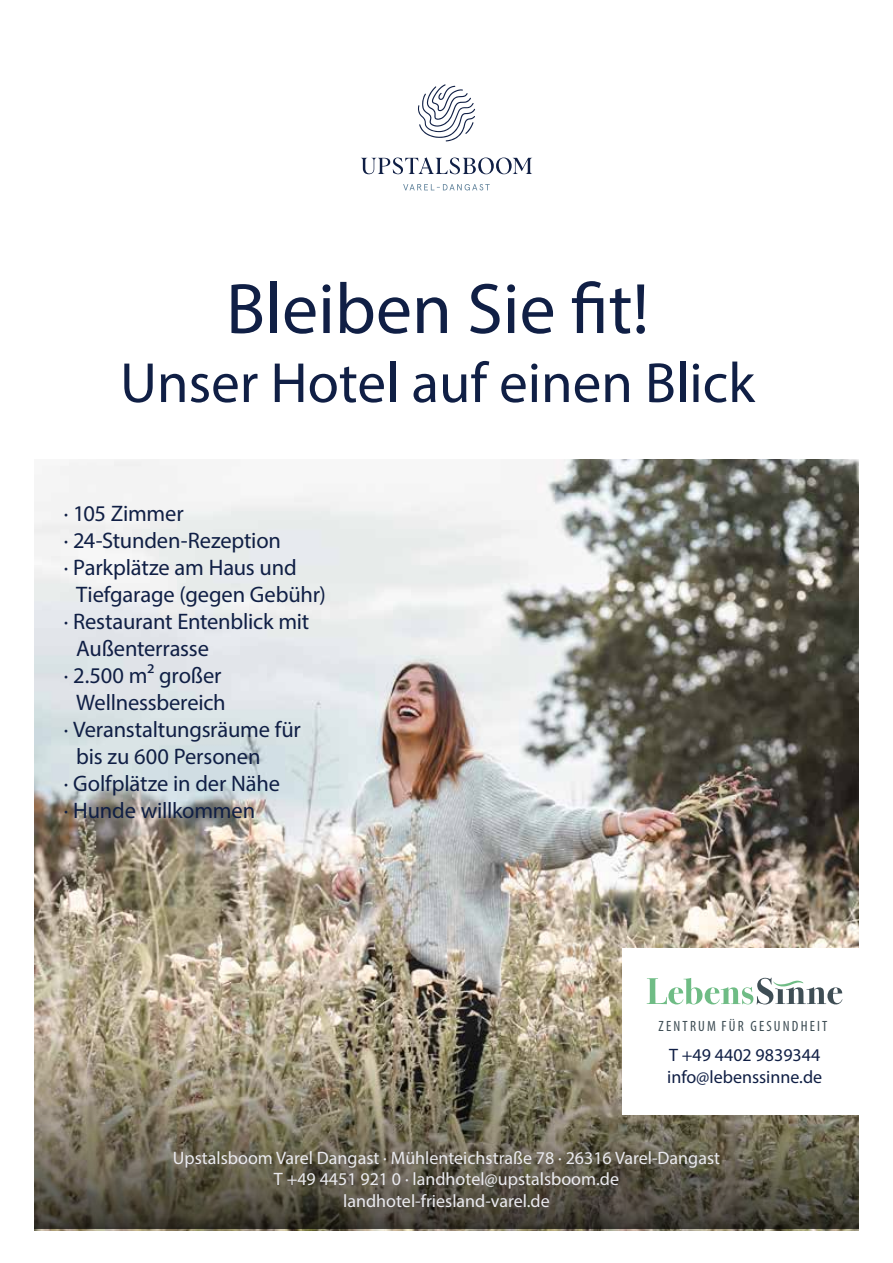
<style>
.page{position:relative;width:893px;height:1263px;background:#fff}
.page>*{position:absolute;margin:0;border:0;box-sizing:border-box;transform-origin:0 0}
.t1{font:72px "Myriad Pro";color:#101f45}
.t2{font:57px "Myriad Pro";color:#101f45}
.t3{font:22.5px "Myriad Pro";letter-spacing:-.01em;color:#101f45}
.t4{font:18px/21.6px "Myriad Pro";color:#eaeaef;text-align:center}
.t5{font:18px/22.5px "Myriad Pro";color:#101f45}
.t6{font:condensed 14.85px "Myriad Pro";letter-spacing:.145em;color:#3f4e55}
</style>
<div class="page">
<img style="left:34px;top:459px;width:825px;height:771px">
<svg style="left:403px;top:184px;width:87px;height:6px"></svg>
<svg style="left:361px;top:157px;width:171px;height:17px"></svg>
<svg style="left:418px;top:84px;width:57px;height:57px"></svg>
<svg style="left:34px;top:1023px;width:825px;height:206px;background:#716a57"></svg>
<div style="left:622px;top:948px;width:245px;height:167px;background:#fff"></div>
<svg style="left:647px;top:978px;width:195px;height:26px"></svg>
<h1 class="t1" style="left:226px;top:264px;width:424px">Bleiben Sie fit!</h1>
<h2 class="t2" style="left:120px;top:348px;width:636px">Unser Hotel auf einen Blick</h2>
<p class="t3" style="left:64px;top:499px;width:121px">· 105 Zimmer</p>
<p class="t3" style="left:64px;top:526px;width:219px">· 24-Stunden-Rezeption</p>
<p class="t3" style="left:64px;top:553px;width:235px">· Parkplätze am Haus und</p>
<p class="t3" style="left:76px;top:580px;width:251px">Tiefgarage (gegen Gebühr)</p>
<p class="t3" style="left:64px;top:607px;width:247px">· Restaurant Entenblick mit</p>
<p class="t3" style="left:76px;top:634px;width:134px">Außenterrasse</p>
<p class="t3" style="left:64px;top:661px;width:159px">· 2.500 m² großer</p>
<p class="t3" style="left:76px;top:688px;width:151px">Wellnessbereich</p>
<p class="t3" style="left:64px;top:715px;width:239px">· Veranstaltungsräume für</p>
<p class="t3" style="left:76px;top:742px;width:186px">bis zu 600 Personen</p>
<p class="t3" style="left:64px;top:769px;width:218px">· Golfplätze in der Nähe</p>
<p class="t3" style="left:64px;top:796px;width:193px">· Hunde willkommen</p>
<p class="t6" style="left:659px;top:1018px;width:170px">ZENTRUM FÜR GESUNDHEIT</p>
<p class="t5" style="left:667px;top:1043px;width:157px">T +49 4402 9839344 info@lebenssinne.de</p>
<p class="t4" style="left:173px;top:1147px;width:549px">Upstalsboom Varel Dangast · Mühlenteichstraße 78 · 26316 Varel-Dangast<br>T +49 4451 921 0 · landhotel@upstalsboom.de landhotel-friesland-varel.de</p>
</div>
